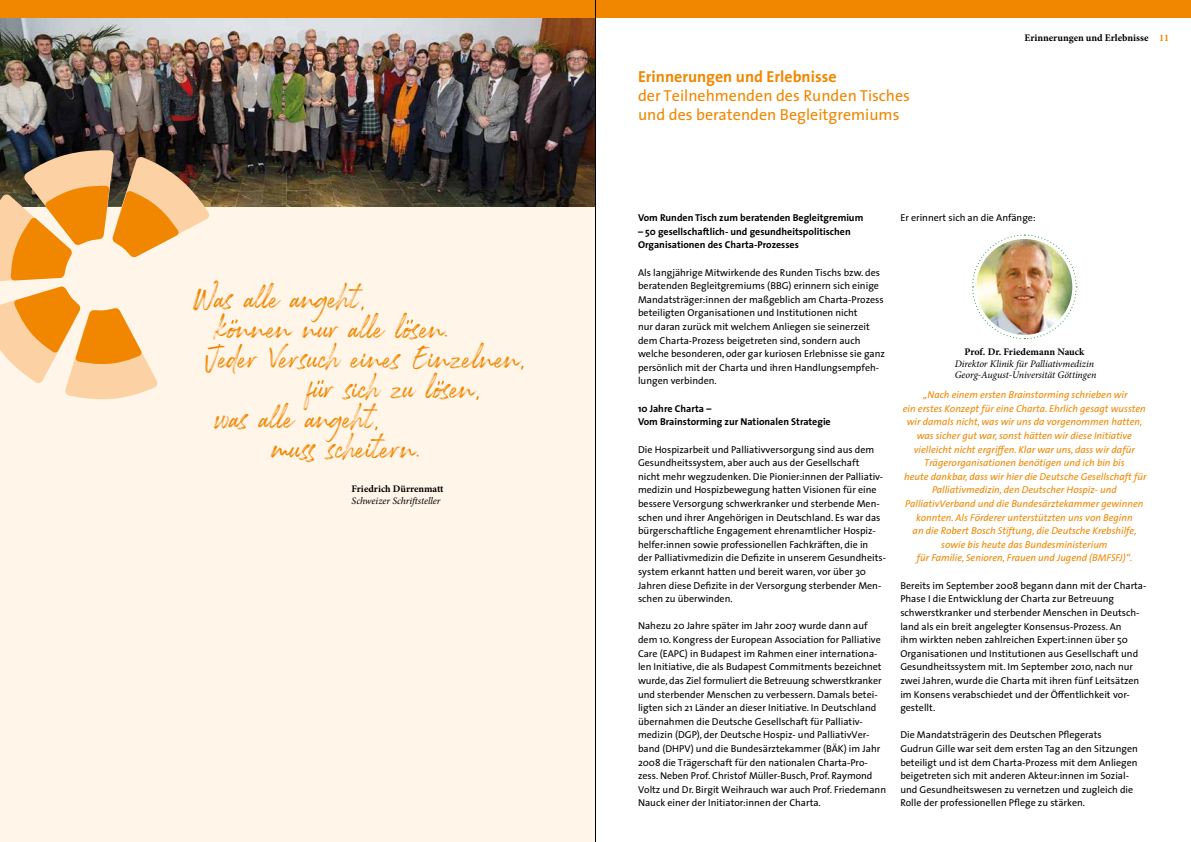
<style>
.page{position:relative;width:1191px;height:842px;background:#fff}
.page>*{position:absolute;margin:0;border:0;box-sizing:border-box;transform-origin:0 0}
.t1{font:33.9px "Rockness";color:#f18700}
.t2{font:16px/19px "The Sans";color:#f18700}
.t3{font:700 16px "The Sans";color:#f18700}
.t4{font:700 10.1px "Minion Pro";color:#000}
.t5{font:10px/13.6px "The Sans";color:#000}
.t6{font:italic 10px/13.6px "The Sans";color:#f18700;text-align:center}
.t7{font:700 10px/13.6px "The Sans";color:#000}
.t8{font:italic 10px/11.5px "Minion Pro";letter-spacing:-.01em;color:#000}
.t9{font:700 10px "Minion Pro";color:#000}
.s1{font-size:10px;color:#f18700}
</style>
<div class="page">
<div style="left:0;top:0;width:595px;height:842px;background:#fff5e9"></div>
<img style="left:0;top:17px;width:595px;height:190px">
<div style="left:0;top:0;width:595px;height:17px;background:#f18700"></div>
<svg style="left:0;top:149px;width:210px;height:251px"></svg>
<div style="left:595px;top:0;width:596px;height:17px;background:#f18700"></div>
<hr style="left:595px;top:0;width:1px;height:842px;background:#000">
<svg style="left:972px;top:234px;width:105px;height:106px"></svg>
<img style="left:976px;top:239px;width:96px;height:96px;border-radius:48px">
<svg style="left:407px;top:319px;width:6px;height:5px"></svg>
<svg style="left:231px;top:319px;width:7px;height:5px"></svg>
<svg style="left:437px;top:380px;width:7px;height:5px"></svg>
<svg style="left:317px;top:380px;width:7px;height:4px"></svg>
<h1 class="t1" style="left:193px;top:275px;width:167px">Was alle angeht</h1>
<h1 class="t1" style="left:216px;top:305px;width:236px">konnen nur alle losen.</h1>
<h1 class="t1" style="left:204px;top:335px;width:317px">Jeder Versuch eines Einzelnen</h1>
<h1 class="t1" style="left:308px;top:365px;width:169px">fur sich zu losen</h1>
<h1 class="t1" style="left:216px;top:395px;width:159px">was alle angeht</h1>
<h1 class="t1" style="left:273px;top:425px;width:150px">muss scheitern.</h1>
<p class="t9" style="left:352px;top:482px;width:94px">Friedrich Dürrenmatt</p>
<p class="t8" style="left:352px;top:495px;width:90px">Schweizer Schriftsteller</p>
<h2 class="t3" style="left:638px;top:64px;width:200px">Erinnerungen und Erlebnisse</h2>
<h2 class="t2" style="left:638px;top:86px;width:273px">der Teilnehmenden des Runden Tisches und des beratenden Begleitgremiums</h2>
<p class="t4" style="left:1024px;top:31px;width:146px">Erinnerungen und Erlebnisse <span class="s1">11</span></p>
<p class="t7" style="left:638px;top:211px;width:227px">Vom Runden Tisch zum beratenden Begleitgremium</p>
<p class="t7" style="left:638px;top:224px;width:214px">– 50 gesellschaftlich- und gesundheitspolitischen<br>Organisationen des Charta-Prozesses</p>
<p class="t5" style="left:638px;top:265px;width:248px">Als langjährige Mitwirkende des Runden Tischs bzw. des beratenden Begleitgremiums (BBG) erinnern sich einige Mandatsträger:innen der maßgeblich am Charta-Prozess beteiligten Organisationen und Institutionen nicht<br>nur daran zurück mit welchem Anliegen sie seinerzeit dem Charta-Prozess beigetreten sind, sondern auch welche besonderen, oder gar kuriosen Erlebnisse sie ganz persönlich mit der Charta und ihren Handlungsempfeh&shy;lungen verbinden.</p>
<p class="t7" style="left:638px;top:401px;width:194px">10 Jahre Charta –<br>Vom Brainstorming zur Nationalen Strategie</p>
<p class="t5" style="left:638px;top:442px;width:249px">Die Hospizarbeit und Palliativversorgung sind aus dem Gesundheitssystem, aber auch aus der Gesellschaft<br>nicht mehr wegzudenken. Die Pionier:innen der Palliativ&shy;medizin und Hospizbewegung hatten Visionen für eine bessere Versorgung schwerkranker und sterbende Men&shy;schen und ihrer Angehörigen in Deutschland. Es war das bürgerschaftliche Engagement ehrenamtlicher Hospiz&shy;helfer:innen sowie professionellen Fachkräften, die in<br>der Palliativmedizin die Defizite in unserem Gesundheits&shy;system erkannt hatten und bereit waren, vor über 30<br>Jahren diese Defizite in der Versorgung sterbender Men&shy;schen zu überwinden.</p>
<p class="t5" style="left:638px;top:619px;width:249px">Nahezu 20 Jahre später im Jahr 2007 wurde dann auf dem 10. Kongress der European Association for Palliative Care (EAPC) in Budapest im Rahmen einer internationa&shy;len Initiative, die als Budapest Commitments bezeichnet wurde, das Ziel formuliert die Betreuung schwerstkranker und sterbender Menschen zu verbessern. Damals betei&shy;ligten sich 21 Länder an dieser Initiative. In Deutschland übernahmen die Deutsche Gesellschaft für Palliativ&shy;medizin (DGP), der Deutsche Hospiz- und PalliativVer&shy;band (DHPV) und die Bundesärztekammer (BÄK) im Jahr 2008 die Trägerschaft für den nationalen Charta-Pro&shy;zess. Neben Prof. Christof Müller-Busch, Prof. Raymond Voltz und Dr. Birgit Weihrauch war auch Prof. Friedemann Nauck einer der Initiator:innen der Charta.</p>
<p class="t5" style="left:900px;top:211px;width:137px">Er erinnert sich an die Anfänge:</p>
<p class="t4" style="left:964px;top:345px;width:121px">Prof. Dr. Friedemann Nauck</p>
<p class="t8" style="left:954px;top:358px;width:143px">Direktor Klinik für Palliativmedizin<br>Georg-August-Universität Göttingen</p>
<p class="t6" style="left:903px;top:388px;width:245px">„Nach einem ersten Brainstorming schrieben wir<br>ein erstes Konzept für eine Charta. Ehrlich gesagt wussten wir damals nicht, was wir uns da vorgenommen hatten, was sicher gut war, sonst hätten wir diese Initiative vielleicht nicht ergriffen. Klar war uns, dass wir dafür Trägerorganisationen benötigen und ich bin bis<br>heute dankbar, dass wir hier die Deutsche Gesellschaft für Palliativmedizin, den Deutscher Hospiz- und PalliativVerband und die Bundesärztekammer gewinnen konnten. Als Förderer unterstützten uns von Beginn<br>an die Robert Bosch Stiftung, die Deutsche Krebshilfe, sowie bis heute das Bundesministerium<br>für Familie, Senioren, Frauen und Jugend (BMFSFJ)“.</p>
<p class="t5" style="left:900px;top:578px;width:248px">Bereits im September 2008 begann dann mit der Charta-Phase I die Entwicklung der Charta zur Betreuung schwerstkranker und sterbender Menschen in Deutsch&shy;land als ein breit angelegter Konsensus-Prozess. An<br>ihm wirkten neben zahlreichen Expert:innen über 50<br>Organisationen und Institutionen aus Gesellschaft und Gesundheitssystem mit. Im September 2010, nach nur zwei Jahren, wurde die Charta mit ihren fünf Leitsätzen im Konsens verabschiedet und der Öffentlichkeit vor&shy;gestellt.</p>
<p class="t5" style="left:900px;top:728px;width:239px">Die Mandatsträgerin des Deutschen Pflegerats<br>Gudrun Gille war seit dem ersten Tag an den Sitzungen beteiligt und ist dem Charta-Prozess mit dem Anliegen beigetreten sich mit anderen Akteur:innen im Sozial&shy;und Gesundheitswesen zu vernetzen und zugleich die Rolle der professionellen Pflege zu stärken.</p>
</div>
